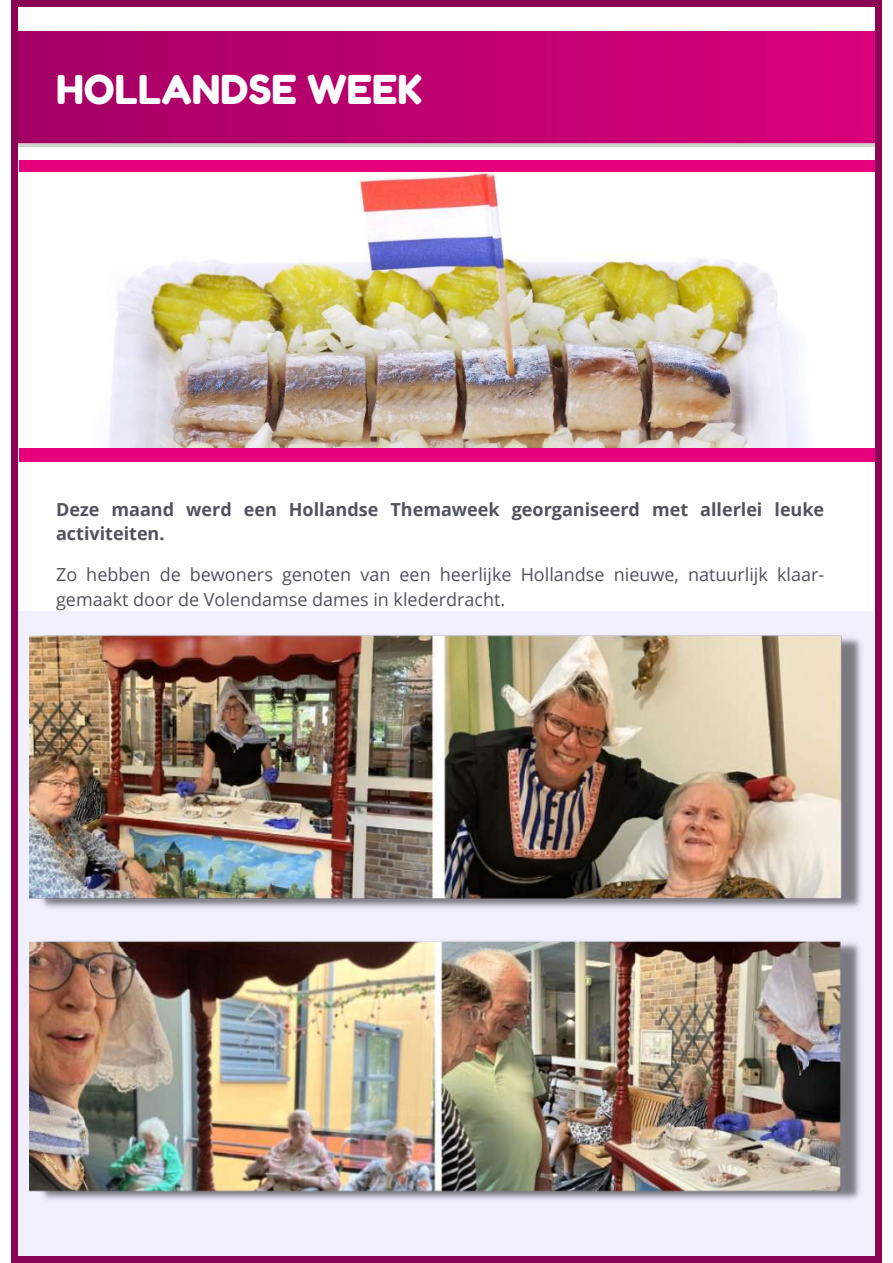
<style>
.page{position:relative;width:893px;height:1263px;background:#fff}
.page>*{position:absolute;margin:0;border:0;box-sizing:border-box;transform-origin:0 0}
.t1{font:39.75px "Fredoka One";color:#fefefe}
.t2{font:18px/24.8px "Open Sans";color:#51535d}
.t3{font:700 18px/24.8px "Open Sans";color:#51535d}
</style>
<div class="page">
<div style="left:11px;top:0;width:870px;height:1263px;background:#8b0556"></div>
<div style="left:19px;top:7px;width:855px;height:1248px;background:#fefefe"></div>
<img style="left:18px;top:32px;width:856px;height:115px">
<div style="left:19px;top:160px;width:855px;height:302px;background:#e6007b"></div>
<img style="left:19px;top:173px;width:855px;height:274px">
<div style="left:18px;top:611px;width:855px;height:645px;background:#f2f0ff"></div>
<img style="left:30px;top:635px;width:832px;height:273px">
<img style="left:30px;top:941px;width:831px;height:259px">
<h1 class="t1" style="left:56px;top:65px;width:368px">HOLLANDSE WEEK</h1>
<p class="t3" style="left:56px;top:496px;width:769px">Deze maand werd een Hollandse Themaweek georganiseerd met allerlei leuke activiteiten.</p>
<p class="t2" style="left:56px;top:562px;width:769px">Zo hebben de bewoners genoten van een heerlijke Hollandse nieuwe, natuurlijk klaar&shy;gemaakt door de Volendamse dames in klederdracht.</p>
</div>
